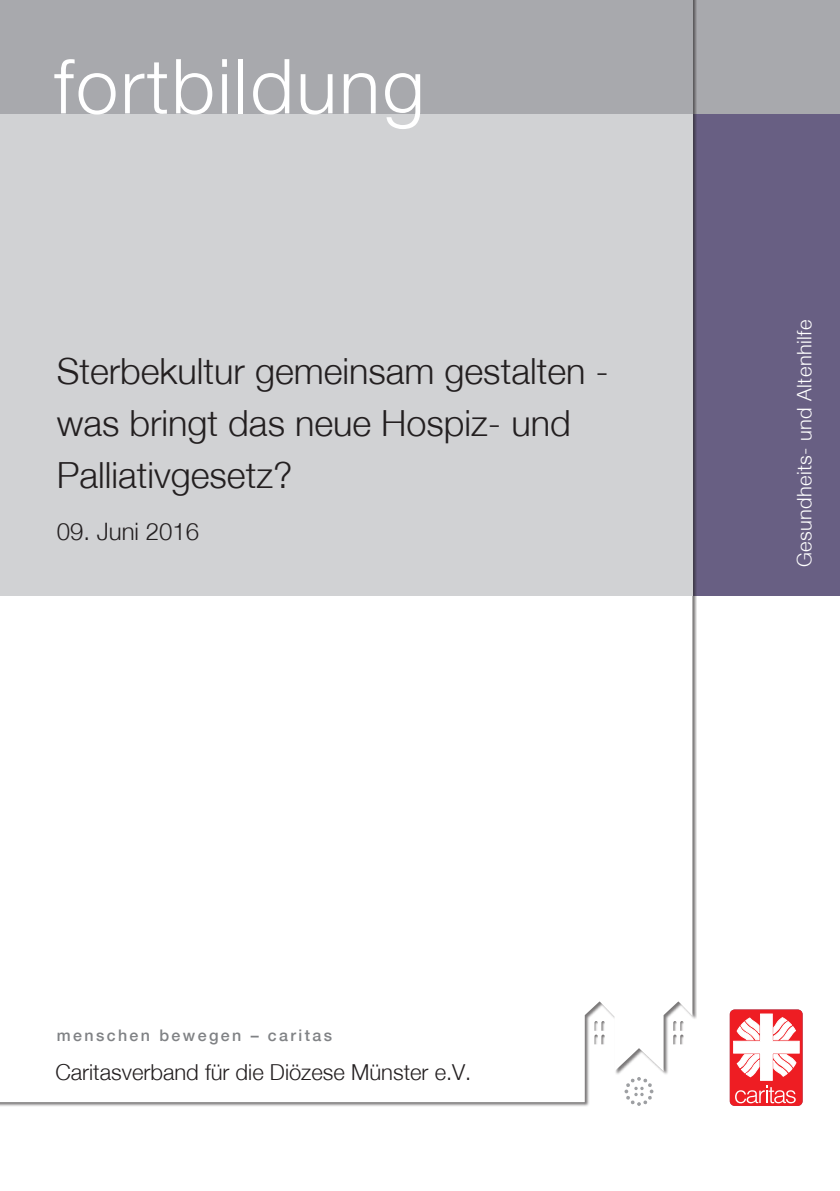
<style>
.page{position:relative;width:840px;height:1191px;background:#fff}
.page>*{position:absolute;margin:0;border:0;box-sizing:border-box;transform-origin:0 0}
.t1{font:300 76px "Helvetica Neue";letter-spacing:.03em;color:#fff}
.Headline_Kapitel{font:300 36px/52px "Helvetica Neue";color:#231f20}
.Headline_Kapitel-2{font:300 24px "Helvetica Neue";color:#231f20}
.t2{font:300 22px "Helvetica Neue";color:#231f20}
.t3{font:300 20px "Helvetica Neue";letter-spacing:.02em;color:#fff}
.t4{font:500 16px "Helvetica Neue";letter-spacing:.15em;color:#808285}
</style>
<div class="page">
<div style="left:692px;top:113px;width:147px;height:482px;background:#685f83"></div>
<div style="left:692px;top:0;width:147px;height:113px;background:#a8a9ad"></div>
<div style="left:598px;top:1034px;width:6px;height:13px;background:#231f20;opacity:.6"></div>
<svg style="left:594px;top:1021px;width:10px;height:23px"></svg>
<div style="left:598px;top:1020px;width:6px;height:13px;background:#231f20;opacity:.6"></div>
<svg style="left:624px;top:1077px;width:29px;height:29px"></svg>
<div style="left:670px;top:1034px;width:6px;height:13px;background:#231f20;opacity:.6"></div>
<div style="left:676px;top:1034px;width:8px;height:13px;background:#231f20;opacity:.6"></div>
<svg style="left:673px;top:1021px;width:10px;height:23px"></svg>
<div style="left:676px;top:1020px;width:8px;height:13px;background:#231f20;opacity:.6"></div>
<div style="left:0;top:0;width:692px;height:595px;background:#d1d2d4"></div>
<div style="left:0;top:0;width:692px;height:113px;background:#a8a9ad"></div>
<div style="left:729px;top:1009px;width:73px;height:97px;background:#ee1d23;border-radius:5px"></div>
<svg style="left:733px;top:1013px;width:66px;height:90px"></svg>
<p class="t1" style="left:54px;top:40px;width:372px">fortbildung</p>
<p class="Headline_Kapitel" style="left:57px;top:344px;width:553px">Sterbekultur gemeinsam gestalten - was bringt das neue Hospiz- und</p>
<p class="Headline_Kapitel" style="left:57px;top:448px;width:237px">Palliativgesetz?</p>
<p class="Headline_Kapitel-2" style="left:57px;top:517px;width:144px">09. Juni 2016</p>
<p class="t4" style="left:57px;top:1026px;width:277px">menschen bewegen – caritas</p>
<p class="t2" style="left:55px;top:1059px;width:417px">Caritasverband für die Diözese Münster e.V.</p>
<p class="t3" style="left:791px;top:567px;width:249px;rotate:-90deg">Gesundheits- und Altenhilfe</p>
</div>
